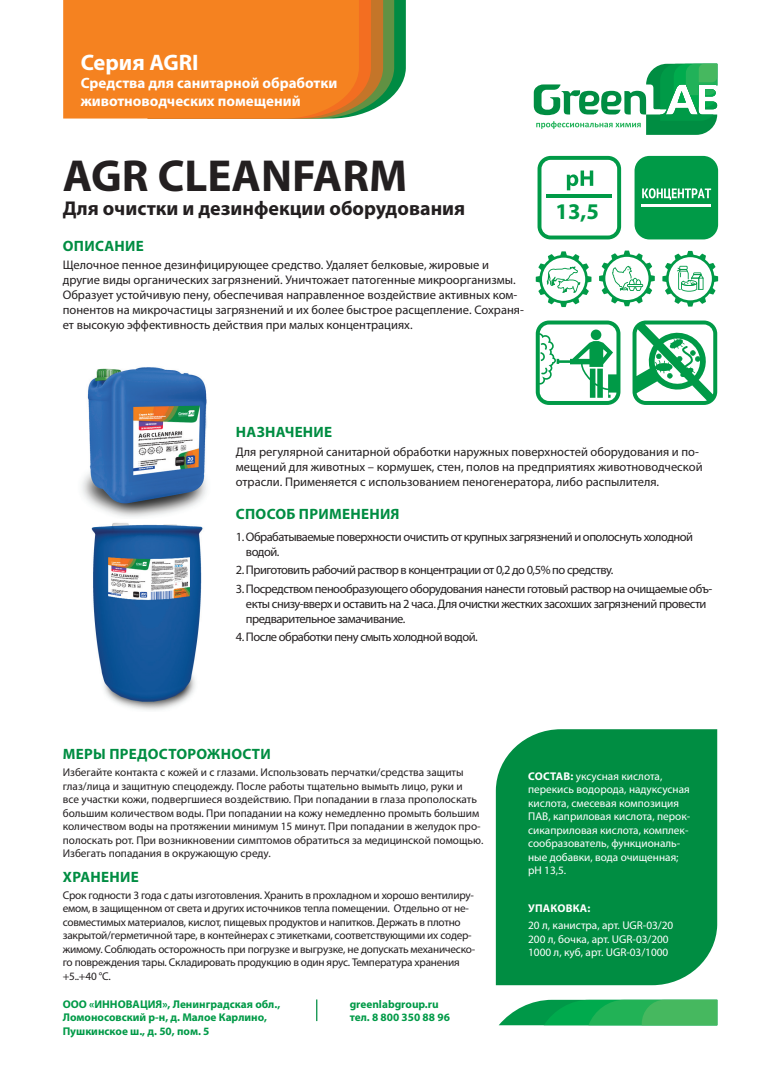
<style>
.page{position:relative;width:780px;height:1088px;background:#fff}
.page>*{position:absolute;margin:0;border:0;box-sizing:border-box;transform-origin:0 0}
.t1{font:700 45px "Myriad Pro";color:#231f20}
.t2{font:700 22.5px "Myriad Pro";color:#fff}
.t3{font:700 22.5px "Myriad Pro";color:#009a47}
.t4{font:700 20px "Myriad Pro";color:#231f20}
.t5{font:700 15px "Myriad Pro";letter-spacing:.02em;color:#008d42}
.t6{font:700 15px/18px "Myriad Pro";color:#fff}
.t7{font:12.5px/15px "Myriad Pro";letter-spacing:-.005em;color:#231f20}
.t8{font:12.5px/15px "Myriad Pro";letter-spacing:-.04em;color:#231f20}
.t9{font:11.25px/13.5px "Myriad Pro";letter-spacing:-.01em;color:#231f20}
.t10{font:11.25px/13.5px "Myriad Pro";color:#fff}
.t11{font:700 11.25px/13.5px "Myriad Pro";color:#009a47}
.t12{font:700 11.25px "Myriad Pro";letter-spacing:.02em;color:#fff}
.s1{font-weight:700}
</style>
<div class="page">
<img style="left:81px;top:367px;width:126px;height:150px">
<svg style="left:533px;top:64px;width:184px;height:71px"></svg>
<div style="left:496px;top:729px;width:221px;height:256px;background:#008d42"></div>
<svg style="left:316px;top:999px;width:1px;height:22px"></svg>
<svg style="left:499px;top:1000px;width:218px;height:25px"></svg>
<svg style="left:599px;top:251px;width:55px;height:55px"></svg>
<svg style="left:535px;top:251px;width:56px;height:56px"></svg>
<svg style="left:359px;top:0;width:47px;height:115px"></svg>
<div style="left:63px;top:0;width:296px;height:119px;background:#f58220"></div>
<svg style="left:537px;top:156px;width:84px;height:83px"></svg>
<div style="left:634px;top:156px;width:84px;height:83px;background:#009a47;border-radius:15px"></div>
<svg style="left:642px;top:188px;width:69px;height:12px"></svg>
<hr style="left:641px;top:204px;width:70px;height:2px;background:#fff">
<svg style="left:632px;top:320px;width:85px;height:85px"></svg>
<svg style="left:535px;top:320px;width:85px;height:85px"></svg>
<img style="left:91px;top:523px;width:112px;height:187px">
<svg style="left:662px;top:251px;width:56px;height:56px"></svg>
<h2 class="t2" style="left:81px;top:49px;width:119px">Серия AGRI</h2>
<h3 class="t6" style="left:81px;top:74px;width:258px">Средства для санитарной обработки животноводческих помещений</h3>
<h1 class="t1" style="left:63px;top:151px;width:346px">AGR CLEANFARM</h1>
<h3 class="t4" style="left:63px;top:197px;width:404px">Для очистки и дезинфекции оборудования</h3>
<h3 class="t5" style="left:63px;top:237px;width:82px">ОПИСАНИЕ</h3>
<p class="t7" style="left:63px;top:258px;width:462px">Щелочное пенное дезинфицирующее средство. Удаляет белковые, жировые и другие виды органических загрязнений. Уничтожает патогенные микроорганизмы.<br>Образует устойчивую пену, обеспечивая направленное воздействие активных ком&shy;понентов на микрочастицы загрязнений и их более быстрое расщепление. Сохраня&shy;ет высокую эффективность действия при малых концентрациях.</p>
<h2 class="t3" style="left:555px;top:199px;width:45px">13,5</h2>
<h3 class="t5" style="left:236px;top:424px;width:98px">НАЗНАЧЕНИЕ</h3>
<p class="t7" style="left:236px;top:444px;width:468px">Для регулярной санитарной обработки наружных поверхностей оборудования и по&shy;мещений для животных – кормушек, стен, полов на предприятиях животноводческой отрасли. Применяется с использованием пеногенератора, либо распылителя.</p>
<h3 class="t5" style="left:236px;top:505px;width:165px">СПОСОБ ПРИМЕНЕНИЯ</h3>
<p class="t8" style="left:246px;top:529px;width:448px;text-indent:-10px">1. Обрабатываемые поверхности очистить от крупных загрязнений и ополоснуть холодной водой.</p>
<p class="t8" style="left:236px;top:563px;width:379px">2. Приготовить рабочий раствор в концентрации от 0,2 до 0,5% по средству.</p>
<p class="t8" style="left:246px;top:581px;width:468px;text-indent:-10px">3. Посредством пенообразующего оборудования нанести готовый раствор на очищаемые объ&shy;екты снизу-вверх и оставить на 2 часа. Для очистки жестких засохших загрязнений провести предварительное замачивание.</p>
<p class="t8" style="left:236px;top:630px;width:243px">4. После обработки пену смыть холодной водой.</p>
<h3 class="t5" style="left:63px;top:746px;width:209px">МЕРЫ ПРЕДОСТОРОЖНОСТИ</h3>
<p class="t9" style="left:63px;top:766px;width:422px">Избегайте контакта с кожей и с глазами. Использовать перчатки/средства защиты глаз/лица и защитную спецодежду. После работы тщательно вымыть лицо, руки и<br>все участки кожи, подвергшиеся воздействию. При попадании в глаза прополоскать большим количеством воды. При попадании на кожу немедленно промыть большим количеством воды на протяжении минимум 15 минут. При попадании в желудок про&shy;полоскать рот. При возникновении симптомов обратиться за медицинской помощью.<br>Избегать попадания в окружающую среду.</p>
<h3 class="t5" style="left:63px;top:868px;width:77px">ХРАНЕНИЕ</h3>
<p class="t9" style="left:63px;top:888px;width:414px">Срок годности 3 года с даты изготовления. Хранить в прохладном и хорошо вентилиру&shy;емом, в защищенном от света и других источников тепла помещении. Отдельно от не&shy;совместимых материалов, кислот, пищевых продуктов и напитков. Держать в плотно закрытой/герметичной таре, в контейнерах с этикетками, соответствующими их содер&shy;жимому. Соблюдать осторожность при погрузке и выгрузке, не допускать механическо&shy;го повреждения тары. Складировать продукцию в один ярус. Температура хранения +5..+40 °С.</p>
<p class="t11" style="left:63px;top:997px;width:219px">ООО «ИННОВАЦИЯ», Ленинградская обл.,<br>Ломоносовский р-н, д. Малое Карлино,<br>Пушкинское ш., д. 50, пом. 5</p>
<p class="t11" style="left:349px;top:997px;width:102px">greenlabgroup.ru тел. 8 800 350 88 96</p>
<p class="t10" style="left:528px;top:770px;width:163px"><span class="s1">СОСТАВ:</span> уксусная кислота, перекись водорода, надуксусная кислота, смесевая композиция<br>ПАВ, каприловая кислота, перок&shy;сикаприловая кислота, комплек&shy;сообразователь, функциональ&shy;ные добавки, вода очищенная; рН 13,5.</p>
<p class="t12" style="left:528px;top:902px;width:64px">УПАКОВКА:</p>
<p class="t10" style="left:528px;top:919px;width:147px">20 л, канистра, арт. UGR-03/20<br>200 л, бочка, арт. UGR-03/200<br>1000 л, куб, арт. UGR-03/1000</p>
</div>
